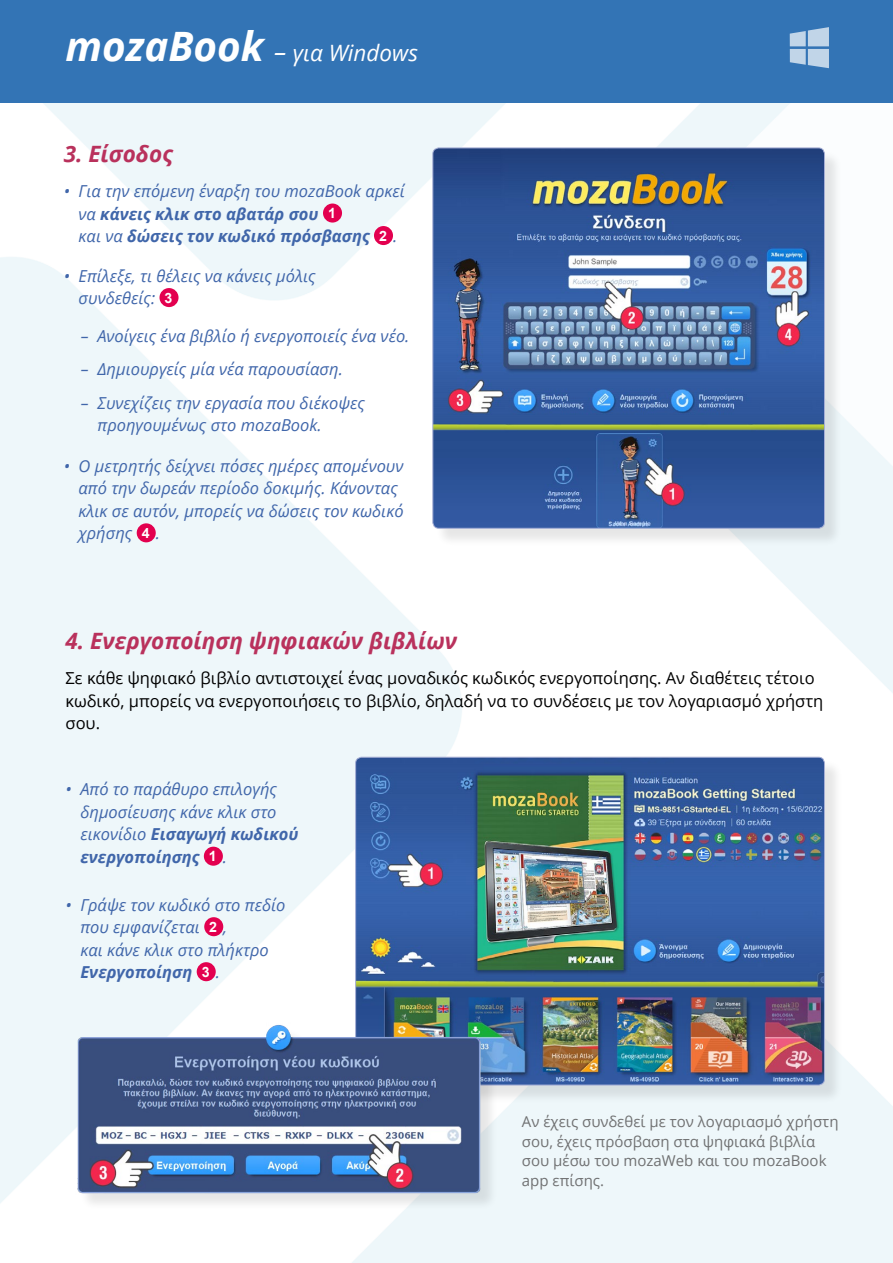
<style>
.page{position:relative;width:893px;height:1263px;background:#fff}
.page>*{position:absolute;margin:0;border:0;box-sizing:border-box;transform-origin:0 0}
.t1{font:italic 700 22.5px "Open Sans";color:#b9315c}
.t2{font:italic 22.5px "Open Sans";color:#fff}
.t3{font:italic 16.5px/22.5px "Open Sans";color:#4066aa}
.t4{font:16.5px/22.5px "Open Sans";color:#000}
.t5{font:italic 700 16.5px/22.5px "Open Sans";color:#4066aa}
.t6{font:15px/19.5px "Open Sans";color:#707172}
.s1{font-weight:700;font-size:40.5px}
.s2{font-size:25.5px}
.s3{font-weight:400}
.s4{font-family:"Arial";font-style:normal;font-size:14.25px;color:#fff}
.s5{font-family:"Arial";font-weight:700;font-style:normal;font-size:14.25px;color:#fff}
.s6{font-weight:700}
</style>
<div class="page">
<img style="left:0;top:102px;width:893px;height:1161px">
<div style="left:0;top:0;width:893px;height:102px;background:#3374b5"></div>
<div style="left:323px;top:204px;width:19px;height:19px;background:#e3004f;border-radius:50%"></div>
<div style="left:374px;top:226px;width:19px;height:19px;background:#e3004f;border-radius:50%"></div>
<div style="left:159px;top:288px;width:20px;height:19px;background:#e3004f;border-radius:50%"></div>
<div style="left:137px;top:523px;width:19px;height:19px;background:#e3004f;border-radius:50%"></div>
<div style="left:204px;top:847px;width:19px;height:19px;background:#e3004f;border-radius:50%"></div>
<div style="left:204px;top:917px;width:19px;height:19px;background:#e3004f;border-radius:50%"></div>
<div style="left:197px;top:962px;width:19px;height:19px;background:#e3004f;border-radius:50%"></div>
<svg style="left:790px;top:27px;width:39px;height:41px"></svg>
<div style="left:358px;top:759px;width:485px;height:345px;background:#000;opacity:.1"></div>
<img style="left:356px;top:757px;width:468px;height:328px">
<div style="left:80px;top:1028px;width:419px;height:183px;background:#000;opacity:.1"></div>
<img style="left:74px;top:1022px;width:412px;height:173px">
<div style="left:435px;top:150px;width:408px;height:397px;background:#000;opacity:.1"></div>
<img style="left:433px;top:148px;width:391px;height:380px">
<div style="left:433px;top:148px;width:392px;height:380px;border:1px solid #a5aed5;border-radius:6px"></div>
<h1 class="t2" style="left:66px;top:37px;width:354px"><span class="s1">mozaBook</span> <span class="s2">–</span> για Windows</h1>
<h1 class="t1" style="left:64px;top:138px;width:110px">3. Είσοδος</h1>
<p class="t5" style="left:79px;top:179px;width:328px;text-indent:-15px"><span class="s3">• Για την επόμενη έναρξη του mozaBook αρκεί να</span> κάνεις κλικ στο αβατάρ σου <span class="s4">1<br></span><span class="s3">και να</span> δώσεις τον κωδικό πρόσβασης <span class="s4">2</span> <span class="s3">.</span></p>
<p class="t3" style="left:79px;top:264px;width:238px;text-indent:-15px">• Επίλεξε, τι θέλεις να κάνεις μόλις συνδεθείς: <span class="s5">3</span></p>
<p class="t3" style="left:81px;top:325px;width:330px">– Ανοίγεις ένα βιβλίο ή ενεργοποιείς ένα νέο.</p>
<p class="t3" style="left:81px;top:358px;width:263px">– Δημιουργείς μία νέα παρουσίαση.</p>
<p class="t3" style="left:97px;top:391px;width:269px;text-indent:-16px">– Συνεχίζεις την εργασία που διέκοψες προηγουμένως στο mozaBook.</p>
<p class="t3" style="left:79px;top:454px;width:327px;text-indent:-15px">• Ο μετρητής δείχνει πόσες ημέρες απομένουν από την δωρεάν περίοδο δοκιμής. Κάνοντας κλικ σε αυτόν, μπορείς να δώσεις τον κωδικό χρήσης <span class="s5">4</span> .</p>
<h1 class="t1" style="left:66px;top:625px;width:393px">4. Ενεργοποίηση ψηφιακών βιβλίων</h1>
<p class="t4" style="left:66px;top:666px;width:759px">Σε κάθε ψηφιακό βιβλίο αντιστοιχεί ένας μοναδικός κωδικός ενεργοποίησης. Αν διαθέτεις τέτοιο κωδικό, μπορείς να ενεργοποιήσεις το βιβλίο, δηλαδή να το συνδέσεις με τον λογαριασμό χρήστη σου.</p>
<p class="t3" style="left:80px;top:777px;width:220px;text-indent:-15px">• Από το παράθυρο επιλογής δημοσίευσης κάνε κλικ στο εικονίδιο <span class="s6">Εισαγωγή κωδικού ενεργοποίησης</span> <span class="s5">1</span> .</p>
<p class="t3" style="left:80px;top:893px;width:207px;text-indent:-15px">• Γράψε τον κωδικό στο πεδίο που εμφανίζεται <span class="s5">2</span> ,<br>και κάνε κλικ στο πλήκτρο<br><span class="s6">Ενεργοποίηση</span> <span class="s5">3</span> .</p>
<p class="t6" style="left:522px;top:1111px;width:318px">Aν έχεις συνδεθεί με τον λογαριασμό χρήστη σου, έχεις πρόσβαση στα ψηφιακά βιβλία σου μέσω του mozaWeb και του mozaBook app επίσης.</p>
</div>
